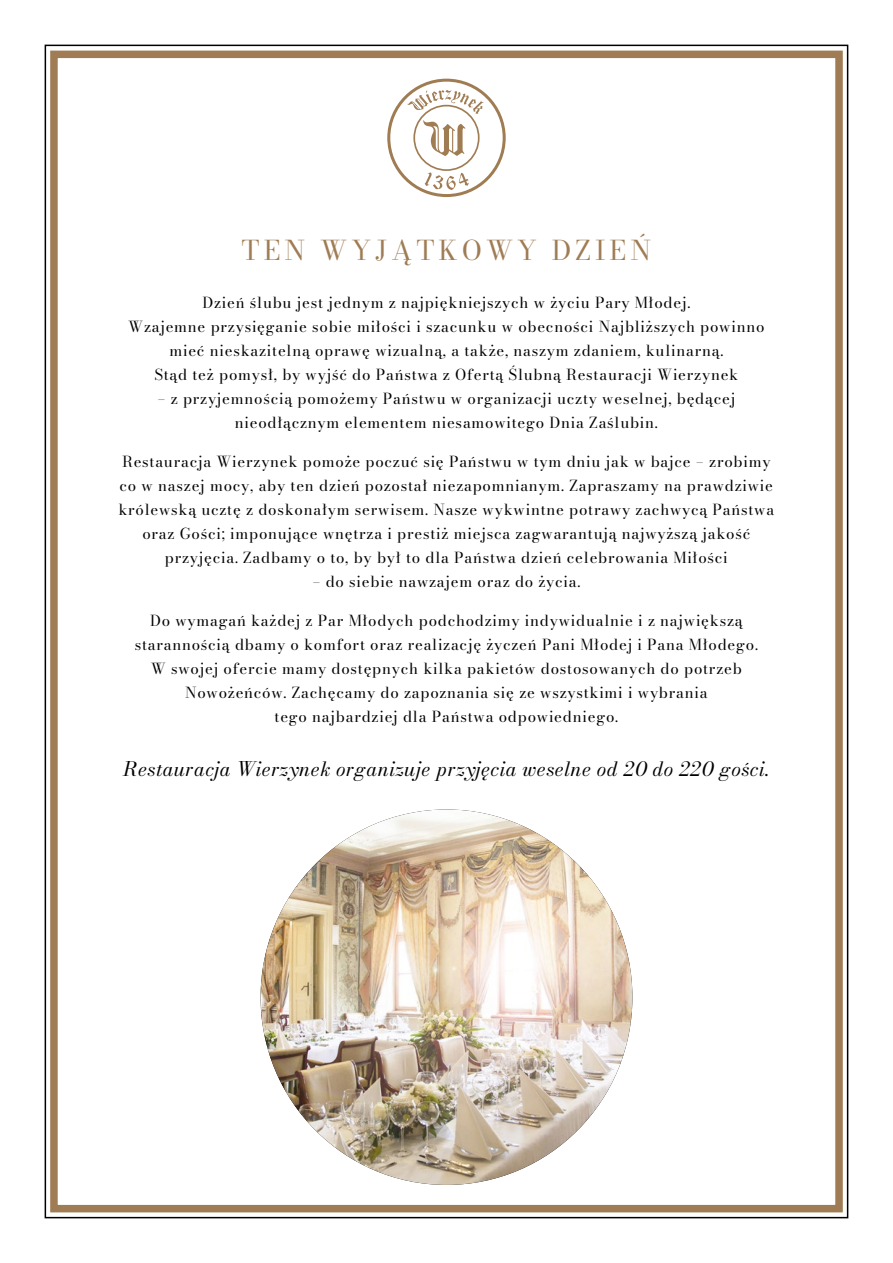
<style>
.page{position:relative;width:893px;height:1263px;background:#fff}
.page>*{position:absolute;margin:0;border:0;box-sizing:border-box;transform-origin:0 0}
.t1{font:27px "Bodoni Moda";letter-spacing:.15em;color:#9f7c53}
.t2{font:italic 19.5px "Bodoni Moda";letter-spacing:.025em;color:#000}
.t3{font:15px/24px "Bodoni Moda";letter-spacing:.05em;color:#000;text-align:center}
</style>
<div class="page">
<svg style="left:387px;top:79px;width:119px;height:118px"></svg>
<img style="left:261px;top:809px;width:371px;height:376px">
<div style="left:50px;top:51px;width:793px;height:1161px;border:8px solid #9f7c53"></div>
<h1 class="t1" style="left:242px;top:232px;width:411px">TEN WYJĄTKOWY DZIEŃ</h1>
<p class="t3" style="left:128px;top:290px;width:638px">Dzień ślubu jest jednym z najpiękniejszych w życiu Pary Młodej.<br>Wzajemne przysięganie sobie miłości i szacunku w obecności Najbliższych powinno mieć nieskazitelną oprawę wizualną, a także, naszym zdaniem, kulinarną.<br>Stąd też pomysł, by wyjść do Państwa z Ofertą Ślubną Restauracji Wierzynek</p>
<p class="t3" style="left:157px;top:386px;width:579px">– z przyjemnością pomożemy Państwu w organizacji uczty weselnej, będącej nieodłącznym elementem niesamowitego Dnia Zaślubin.</p>
<p class="t3" style="left:118px;top:449px;width:657px">Restauracja Wierzynek pomoże poczuć się Państwu w tym dniu jak w bajce – zrobimy co w naszej mocy, aby ten dzień pozostał niezapomnianym. Zapraszamy na prawdziwie królewską ucztę z doskonałym serwisem. Nasze wykwintne potrawy zachwycą Państwa oraz Gości; imponujące wnętrza i prestiż miejsca zagwarantują najwyższą jakość przyjęcia. Zadbamy o to, by był to dla Państwa dzień celebrowania Miłości</p>
<p class="t3" style="left:312px;top:569px;width:270px">– do siebie nawzajem oraz do życia.</p>
<p class="t3" style="left:135px;top:608px;width:625px">Do wymagań każdej z Par Młodych podchodzimy indywidualnie i z największą starannością dbamy o komfort oraz realizację życzeń Pani Młodej i Pana Młodego.<br>W swojej ofercie mamy dostępnych kilka pakietów dostosowanych do potrzeb Nowożeńców. Zachęcamy do zapoznania się ze wszystkimi i wybrania<br>tego najbardziej dla Państwa odpowiedniego.</p>
<h2 class="t2" style="left:124px;top:756px;width:647px">Restauracja Wierzynek organizuje przyjęcia weselne od 20 do 220 gości.</h2>
</div>
